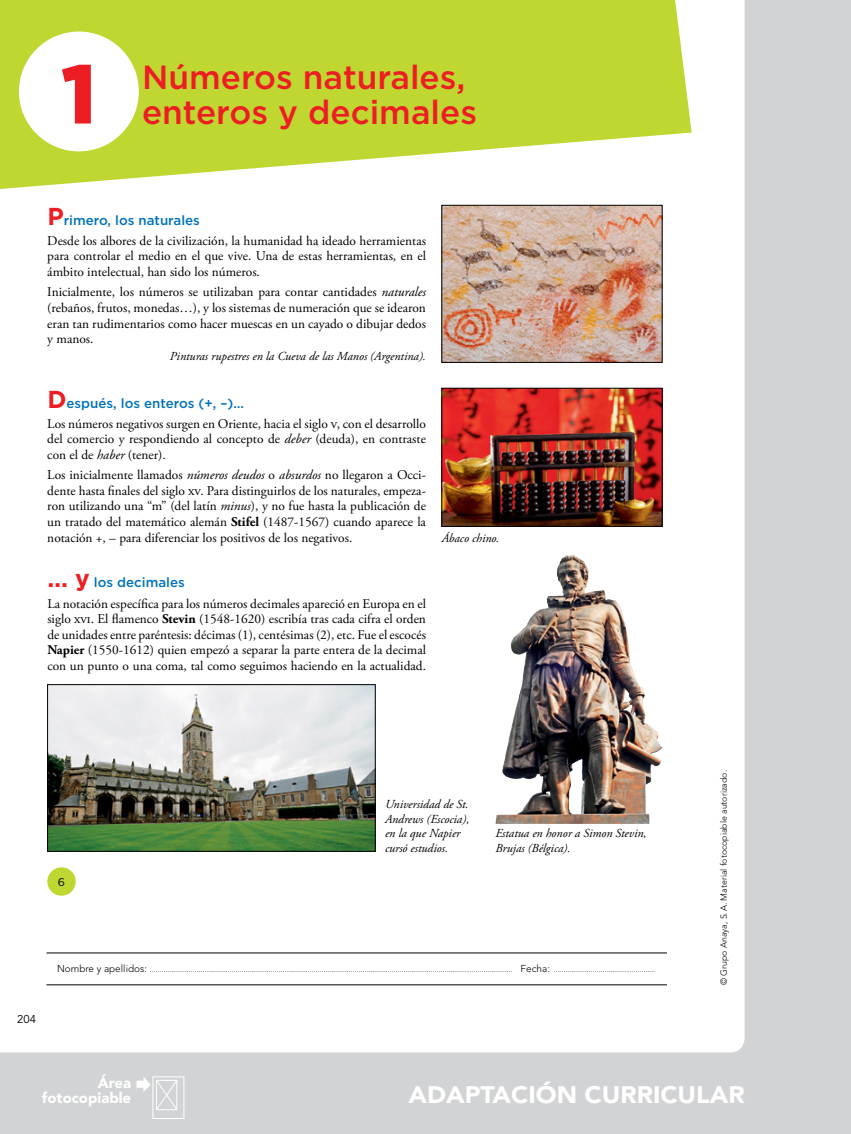
<style>
.page{position:relative;width:851px;height:1134px;background:#fff}
.page>*{position:absolute;margin:0;border:0;box-sizing:border-box;transform-origin:0 0}
.t1{font:900 83.5px "Gotham";color:#ed1d24}
.t2{font:500 33.38px/35.6px "Gotham";color:#ed1d24}
.t3{font:900 23.75px "Avenir LT Std";color:#fff;scale:1.06 1}
.t4{font:900 14.88px/14.9px "Avenir LT Std";color:#fff;text-align:right}
.t5{font:13.38px/15.6px "Adobe Garamond Pro";color:#000}
.t6{font:italic 12.25px/14.5px "Adobe Garamond Pro";color:#000}
.t7{font:11.25px "Avenir LT Std";color:#000}
.t8{font:11.12px "Gotham";color:#000}
.t9{font:300 8.75px "Avenir LT Std";color:#000}
.t10{font:300 7.5px "Avenir LT Std";color:#000}
.s1{font-family:"Gotham";font-weight:700;font-size:24.5px;color:#ed1d24}
.s2{font-family:"Gotham";font-weight:500;color:#0072bc}
.s3{font-style:italic}
.s4{font-weight:700}
.s5{font-size:10px}
</style>
<div class="page">
<div style="left:0;top:0;width:850px;height:1134px;background:#d1d3d4"></div>
<div style="left:0;top:0;width:744px;height:1052px;background:#fff"></div>
<div style="left:152px;top:1076px;width:32px;height:43px;border:1px solid #fff"></div>
<svg style="left:136px;top:1076px;width:42px;height:35px"></svg>
<hr style="left:46px;top:953px;width:620px;height:1px;background:#000">
<hr style="left:46px;top:984px;width:620px;height:1px;background:#000">
<svg style="left:0;top:0;width:691px;height:189px;background:#cadd53"></svg>
<div style="left:47px;top:867px;width:29px;height:29px;background:#bfd730;border-radius:50%"></div>
<div style="left:19px;top:32px;width:120px;height:119px;background:#fff;border-radius:50%"></div>
<img style="left:443px;top:207px;width:217px;height:154px">
<div style="left:441px;top:205px;width:221px;height:158px;border:1px solid #000"></div>
<img style="left:443px;top:390px;width:217px;height:135px">
<div style="left:441px;top:388px;width:221px;height:139px;border:1px solid #000"></div>
<img style="left:49px;top:686px;width:324px;height:163px">
<div style="left:47px;top:684px;width:328px;height:167px;border:1px solid #000"></div>
<img style="left:546px;top:555px;width:25px;height:49px">
<p class="t1" style="left:61px;top:36px;width:37px">1</p>
<p class="t2" style="left:142px;top:59px;width:336px">Números naturales, enteros y decimales</p>
<p class="t5" style="left:47px;top:211px;width:380px;line-height:20.2px"><span class="s1">P</span><span class="s2">rimero, los naturales<br></span>Desde los albores de la civilización, la humanidad ha ideado herramientas</p>
<p class="t5" style="left:47px;top:249px;width:380px">para controlar el medio en el que vive. Una de estas herramientas, en el ámbito intelectual, han sido los números.</p>
<p class="t5" style="left:47px;top:285px;width:380px;text-align:justify">Inicialmente, los números se utilizaban para contar cantidades <span class="s3">naturales </span>(rebaños, frutos, monedas…), y los sistemas de numeración que se idearon eran tan rudimentarios como hacer muescas en un cayado o dibujar dedos y manos.</p>
<p class="t6" style="left:170px;top:349px;width:257px">Pinturas rupestres en la Cueva de las Manos (Argentina).</p>
<p class="t5" style="left:47px;top:394px;width:380px;line-height:20.2px"><span class="s1">D</span><span class="s2">espués, los enteros (+, –)…<br></span>Los números negativos surgen en Oriente, hacia el siglo v, con el desarrollo</p>
<p class="t5" style="left:47px;top:432px;width:380px">del comercio y respondiendo al concepto de <span class="s3">deber</span> (deuda), en contraste con el de <span class="s3">haber</span> (tener).</p>
<p class="t5" style="left:47px;top:468px;width:380px;text-align:justify">Los inicialmente llamados <span class="s3">números deudos</span> o <span class="s3">absurdos</span> no llegaron a Occi&shy;dente hasta finales del siglo xv. Para distinguirlos de los naturales, empeza&shy;ron utilizando una “m” (del latín <span class="s3">minus</span>), y no fue hasta la publicación de un tratado del matemático alemán <span class="s4">Stifel</span> (1487-1567) cuando aparece la notación +, – para diferenciar los positivos de los negativos.</p>
<p class="t5" style="left:47px;top:573px;width:380px;line-height:20.2px"><span class="s1">… y</span> <span class="s2">los decimales<br></span>La notación específica para los números decimales apareció en Europa en el</p>
<p class="t5" style="left:47px;top:612px;width:380px;text-align:justify">siglo xvi. El flamenco <span class="s4">Stevin</span> (1548-1620) escribía tras cada cifra el orden de unidades entre paréntesis: décimas (1), centésimas (2), etc. Fue el escocés <span class="s4">Napier</span> (1550-1612) quien empezó a separar la parte entera de la decimal con un punto o una coma, tal como seguimos haciendo en la actualidad.</p>
<p class="t6" style="left:441px;top:531px;width:59px">Ábaco chino.</p>
<p class="t8" style="left:58px;top:875px;width:9px">6</p>
<p class="t6" style="left:385px;top:797px;width:86px">Universidad de St.<br>Andrews (Escocia), en la que Napier cursó estudios.</p>
<p class="t6" style="left:495px;top:826px;width:153px">Estatua en honor a Simon Stevin,<br>Brujas (Bélgica).</p>
<p class="t7" style="left:17px;top:1013px;width:20px">204</p>
<p class="t10" style="left:57px;top:965px;width:599px"><span class="s5">Nombre y apellidos:</span> .......................................................................................................................................................................................... <span class="s5">Fecha:</span> ....................................................</p>
<p class="t9" style="left:718px;top:985px;width:217px;rotate:-90deg">© Grupo Anaya, S.A. Material fotocopiable autorizado.</p>
<p class="t4" style="left:42px;top:1075px;width:91px">Área fotocopiable</p>
<h3 class="t3" style="left:408px;top:1080px;width:318px">ADAPTACIÓN CURRICULAR</h3>
</div>
